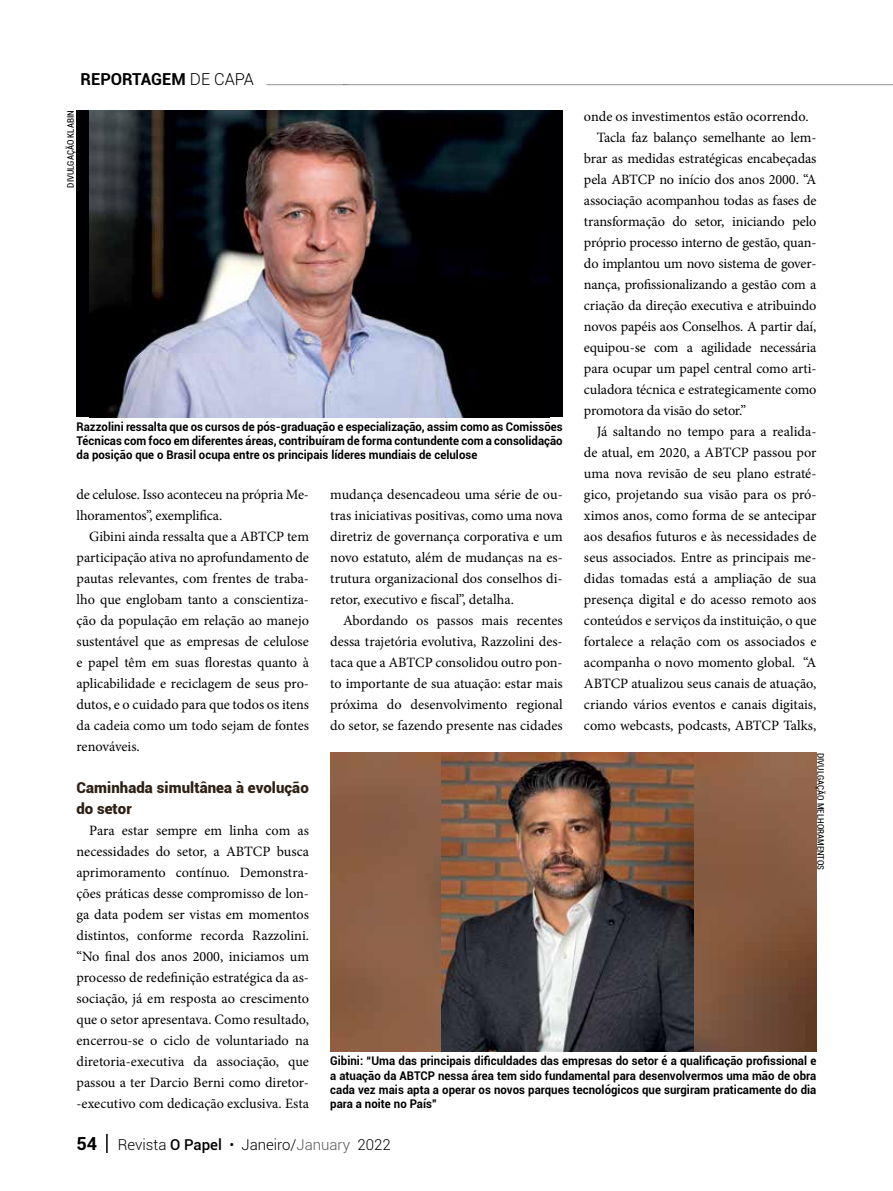
<style>
.page{position:relative;width:893px;height:1191px;background:#fff}
.page>*{position:absolute;margin:0;border:0;box-sizing:border-box;transform-origin:0 0}
.t1{font:700 16.5px "Roboto";color:#000}
.t2{font:300 15px "Roboto";color:#000}
.t3{font:900 15px/21px "Roboto";letter-spacing:.005em;color:#2e2116}
.t4{font:14.25px/21px "Minion Pro";letter-spacing:-.005em;color:#000;text-align:justify}
.t5{font:700 12px/14.4px "Roboto";letter-spacing:.005em;color:#000;text-align:justify;scale:.95 1}
.t6{font:condensed 9px "Roboto";letter-spacing:.005em;color:#000}
.s1{font-weight:300}
.s2{font-weight:700;font-size:18px}
.s3{font-weight:500}
.s4{color:#58595b}
</style>
<div class="page">
<hr style="left:266px;top:84px;width:627px;height:1px;background:#939598">
<hr style="left:106px;top:1133px;width:2px;height:20px;background:#000">
<img style="left:330px;top:753px;width:486px;height:299px">
<div style="left:77px;top:111px;width:486px;height:306px;background:#000002"></div>
<img style="left:90px;top:111px;width:460px;height:306px">
<img style="left:442px;top:753px;width:251px;height:299px">
<p class="t1" style="left:81px;top:68px;width:175px">REPORTAGEM <span class="s1">DE CAPA</span></p>
<p class="t4" style="left:584px;top:106px;width:226px">onde os investimentos estão ocorrendo.</p>
<p class="t4" style="left:597px;top:127px;width:221px">Tacla faz balanço semelhante ao lem-</p>
<p class="t4" style="left:584px;top:148px;width:234px">brar as medidas estratégicas encabeçadas</p>
<p class="t4" style="left:584px;top:169px;width:234px">pela ABTCP no início dos anos 2000. “A</p>
<p class="t4" style="left:584px;top:190px;width:234px">associação acompanhou todas as fases de</p>
<p class="t4" style="left:584px;top:211px;width:234px">transformação do setor, iniciando pelo</p>
<p class="t4" style="left:584px;top:232px;width:234px">próprio processo interno de gestão, quan-</p>
<p class="t4" style="left:584px;top:253px;width:234px">do implantou um novo sistema de gover-</p>
<p class="t4" style="left:584px;top:274px;width:234px">nança, profissionalizando a gestão com a</p>
<p class="t4" style="left:584px;top:295px;width:234px">criação da direção executiva e atribuindo</p>
<p class="t4" style="left:584px;top:316px;width:234px">novos papéis aos Conselhos. A partir daí,</p>
<p class="t4" style="left:584px;top:337px;width:234px">equipou-se com a agilidade necessária</p>
<p class="t4" style="left:584px;top:358px;width:234px">para ocupar um papel central como arti-</p>
<p class="t4" style="left:584px;top:379px;width:234px">culadora técnica e estrategicamente como</p>
<p class="t4" style="left:584px;top:400px;width:164px">promotora da visão do setor.”</p>
<p class="t4" style="left:597px;top:421px;width:221px">Já saltando no tempo para a realida-</p>
<p class="t4" style="left:584px;top:442px;width:234px">de atual, em 2020, a ABTCP passou por</p>
<p class="t4" style="left:584px;top:463px;width:234px">uma nova revisão de seu plano estraté-</p>
<p class="t4" style="left:584px;top:484px;width:234px">gico, projetando sua visão para os pró-</p>
<p class="t4" style="left:584px;top:505px;width:234px">ximos anos, como forma de se antecipar</p>
<p class="t4" style="left:584px;top:526px;width:234px">aos desafios futuros e às necessidades de</p>
<p class="t4" style="left:584px;top:547px;width:234px">seus associados. Entre as principais me-</p>
<p class="t4" style="left:584px;top:568px;width:234px">didas tomadas está a ampliação de sua</p>
<p class="t4" style="left:584px;top:589px;width:234px">presença digital e do acesso remoto aos</p>
<p class="t4" style="left:584px;top:610px;width:234px">conteúdos e serviços da instituição, o que</p>
<p class="t4" style="left:584px;top:631px;width:234px">fortalece a relação com os associados e</p>
<p class="t4" style="left:584px;top:652px;width:234px">acompanha o novo momento global. “A</p>
<p class="t4" style="left:584px;top:673px;width:234px">ABTCP atualizou seus canais de atuação,</p>
<p class="t4" style="left:584px;top:694px;width:234px">criando vários eventos e canais digitais,</p>
<p class="t4" style="left:584px;top:715px;width:234px">como webcasts, podcasts, ABTCP Talks,</p>
<p class="t6" style="left:64px;top:188px;width:79px;rotate:-90deg">DIVULGAÇÃO KLABIN</p>
<p class="t5" style="left:77px;top:418px;width:513px">Razzolini ressalta que os cursos de pós-graduação e especialização, assim como as Comissões Técnicas com foco em diferentes áreas, contribuíram de forma contundente com a consolidação da posição que o Brasil ocupa entre os principais líderes mundiais de celulose</p>
<p class="t4" style="left:77px;top:483px;width:234px">de celulose. Isso aconteceu na própria Me&shy;lhoramentos”, exemplifica.</p>
<p class="t4" style="left:77px;top:525px;width:234px;text-indent:13px">Gibini ainda ressalta que a ABTCP tem participação ativa no aprofundamento de pautas relevantes, com frentes de traba&shy;lho que englobam tanto a conscientiza&shy;ção da população em relação ao manejo sustentável que as empresas de celulose e papel têm em suas florestas quanto à aplicabilidade e reciclagem de seus pro&shy;dutos, e o cuidado para que todos os itens da cadeia como um todo sejam de fontes renováveis.</p>
<p class="t3" style="left:77px;top:776px;width:234px">Caminhada simultânea à evolução do setor</p>
<p class="t4" style="left:77px;top:819px;width:234px;text-indent:13px">Para estar sempre em linha com as necessidades do setor, a ABTCP busca aprimoramento contínuo. Demonstra&shy;ções práticas desse compromisso de lon&shy;ga data podem ser vistas em momentos distintos, conforme recorda Razzolini. “No final dos anos 2000, iniciamos um processo de redefinição estratégica da as&shy;sociação, já em resposta ao crescimento que o setor apresentava. Como resultado, encerrou-se o ciclo de voluntariado na diretoria-executiva da associação, que passou a ter Darcio Berni como diretor--executivo com dedicação exclusiva. Esta</p>
<p class="t4" style="left:330px;top:484px;width:234px">mudança desencadeou uma série de ou&shy;tras iniciativas positivas, como uma nova diretriz de governança corporativa e um novo estatuto, além de mudanças na es&shy;trutura organizacional dos conselhos di&shy;retor, executivo e fiscal”, detalha.</p>
<p class="t4" style="left:330px;top:610px;width:234px;text-indent:13px">Abordando os passos mais recentes dessa trajetória evolutiva, Razzolini des&shy;taca que a ABTCP consolidou outro pon&shy;to importante de sua atuação: estar mais próxima do desenvolvimento regional do setor, se fazendo presente nas cidades</p>
<p class="t6" style="left:827px;top:753px;width:119px;rotate:90deg">DIVULGAÇÃO MELHORAMENTOS</p>
<p class="t5" style="left:330px;top:1053px;width:513px">Gibini: “Uma das principais dificuldades das empresas do setor é a qualificação profissional e a atuação da ABTCP nessa área tem sido fundamental para desenvolvermos uma mão de obra cada vez mais apta a operar os novos parques tecnológicos que surgiram praticamente do dia para a noite no País”</p>
<p class="t2" style="left:77px;top:1133px;width:316px"><span class="s2">54</span> Revista <span class="s3">O Papel</span> • Janeiro/<span class="s4">January</span> 2022</p>
</div>
